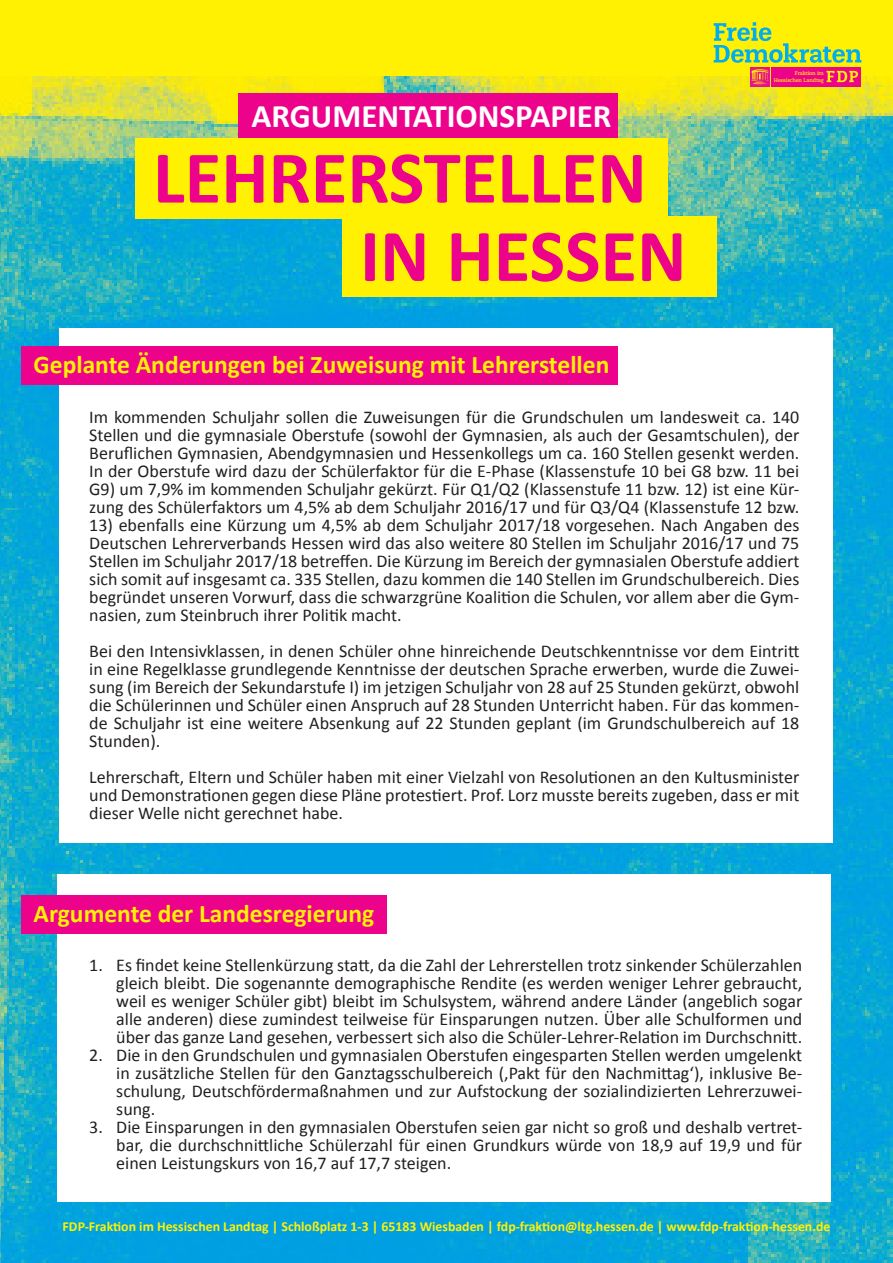
<style>
.page{position:relative;width:893px;height:1263px;background:#fff}
.page>*{position:absolute;margin:0;border:0;box-sizing:border-box;transform-origin:0 0}
.t1{font:700 75px "Calibri";color:#ed028c}
.t2{font:700 33px "Calibri";color:#fff}
.t3{font:700 25.5px "Calibri";color:#fff101}
.t4{font:18px/18px "Calibri";color:#231f20;text-align:justify}
.t5{font:700 13.8px "Calibri";color:#fff101}
.t6{font:700 5.25px/7.2px "Caecilia LT Std";letter-spacing:-.02em;color:#fff101;text-align:right}
</style>
<div class="page">
<div style="left:1px;top:1px;width:892px;height:1262px;background:#fff101"></div>
<img style="left:1px;top:76px;width:892px;height:1186px">
<div style="left:60px;top:329px;width:773px;height:514px;background:#fff"></div>
<div style="left:771px;top:67px;width:90px;height:20px;background:#ed028c"></div>
<svg style="left:714px;top:22px;width:147px;height:41px"></svg>
<svg style="left:826px;top:71px;width:32px;height:11px"></svg>
<svg style="left:750px;top:67px;width:20px;height:20px"></svg>
<svg style="left:752px;top:69px;width:16px;height:15px"></svg>
<div style="left:238px;top:94px;width:380px;height:44px;background:#ed028c"></div>
<div style="left:135px;top:138px;width:532px;height:81px;background:#fff101"></div>
<div style="left:22px;top:347px;width:596px;height:38px;background:#ed028c"></div>
<div style="left:57px;top:874px;width:774px;height:328px;background:#fff"></div>
<div style="left:22px;top:895px;width:365px;height:38px;background:#ed028c"></div>
<div style="left:342px;top:216px;width:374px;height:81px;background:#fff101"></div>
<svg style="left:362px;top:1222px;width:6px;height:9px"></svg>
<p class="t2" style="left:252px;top:95px;width:361px">ARGUMENTATIONSPAPIER</p>
<p class="t1" style="left:153px;top:130px;width:495px">LEHRERSTELLEN</p>
<p class="t1" style="left:360px;top:208px;width:328px">IN HESSEN</p>
<p class="t3" style="left:34px;top:348px;width:577px">Geplante Änderungen bei Zuweisung mit Lehrerstellen</p>
<p class="t6" style="left:774px;top:70px;width:52px">Fraktion im<br>Hessischen Landtag</p>
<p class="t4" style="left:89px;top:408px;width:712px">Im kommenden Schuljahr sollen die Zuweisungen für die Grundschulen um landesweit ca. 140<br>Stellen und die gymnasiale Oberstufe (sowohl der Gymnasien, als auch der Gesamtschulen), der Beruflichen Gymnasien, Abendgymnasien und Hessenkollegs um ca. 160 Stellen gesenkt werden.<br>In der Oberstufe wird dazu der Schülerfaktor für die E-Phase (Klassenstufe 10 bei G8 bzw. 11 bei G9) um 7,9% im kommenden Schuljahr gekürzt. Für Q1/Q2 (Klassenstufe 11 bzw. 12) ist eine Kür&shy;zung des Schülerfaktors um 4,5% ab dem Schuljahr 2016/17 und für Q3/Q4 (Klassenstufe 12 bzw.</p>
<p class="t4" style="left:89px;top:516px;width:712px">13) ebenfalls eine Kürzung um 4,5% ab dem Schuljahr 2017/18 vorgesehen. Nach Angaben des Deutschen Lehrerverbands Hessen wird das also weitere 80 Stellen im Schuljahr 2016/17 und 75<br>Stellen im Schuljahr 2017/18 betreffen. Die Kürzung im Bereich der gymnasialen Oberstufe addiert sich somit auf insgesamt ca. 335 Stellen, dazu kommen die 140 Stellen im Grundschulbereich. Dies begründet unseren Vorwurf, dass die schwarzgrüne Koalition die Schulen, vor allem aber die Gym&shy;nasien, zum Steinbruch ihrer Politik macht.</p>
<p class="t4" style="left:89px;top:642px;width:712px">Bei den Intensivklassen, in denen Schüler ohne hinreichende Deutschkenntnisse vor dem Eintritt in eine Regelklasse grundlegende Kenntnisse der deutschen Sprache erwerben, wurde die Zuwei&shy;sung (im Bereich der Sekundarstufe I) im jetzigen Schuljahr von 28 auf 25 Stunden gekürzt, obwohl die Schülerinnen und Schüler einen Anspruch auf 28 Stunden Unterricht haben. Für das kommen&shy;de Schuljahr ist eine weitere Absenkung auf 22 Stunden geplant (im Grundschulbereich auf 18<br>Stunden).</p>
<p class="t4" style="left:89px;top:768px;width:712px">Lehrerschaft, Eltern und Schüler haben mit einer Vielzahl von Resolutionen an den Kultusminister und Demonstrationen gegen diese Pläne protestiert. Prof. Lorz musste bereits zugeben, dass er mit dieser Welle nicht gerechnet habe.</p>
<p class="t3" style="left:34px;top:897px;width:342px">Argumente der Landesregierung</p>
<p class="t4" style="left:116px;top:956px;width:687px;text-indent:-27px">1. Es findet keine Stellenkürzung statt, da die Zahl der Lehrerstellen trotz sinkender Schülerzahlen gleich bleibt. Die sogenannte demographische Rendite (es werden weniger Lehrer gebraucht, weil es weniger Schüler gibt) bleibt im Schulsystem, während andere Länder (angeblich sogar alle anderen) diese zumindest teilweise für Einsparungen nutzen. Über alle Schulformen und über das ganze Land gesehen, verbessert sich also die Schüler-Lehrer-Relation im Durchschnitt.</p>
<p class="t4" style="left:116px;top:1046px;width:687px;text-indent:-27px">2. Die in den Grundschulen und gymnasialen Oberstufen eingesparten Stellen werden umgelenkt in zusätzliche Stellen für den Ganztagsschulbereich (‚Pakt für den Nachmittag‘), inklusive Be&shy;schulung, Deutschfördermaßnahmen und zur Aufstockung der sozialindizierten Lehrerzuwei&shy;sung.</p>
<p class="t4" style="left:116px;top:1118px;width:687px;text-indent:-27px">3. Die Einsparungen in den gymnasialen Oberstufen seien gar nicht so groß und deshalb vertret&shy;bar, die durchschnittliche Schülerzahl für einen Grundkurs würde von 18,9 auf 19,9 und für einen Leistungskurs von 16,7 auf 17,7 steigen.</p>
<p class="t5" style="left:63px;top:1217px;width:769px">FDP-Fraktion im Hessischen Landtag | Schloßplatz 1-3 | 65183 Wiesbaden | fdp-fraktion@ltg.hessen.de | www.fdp-fraktion-hessen.de</p>
</div>
